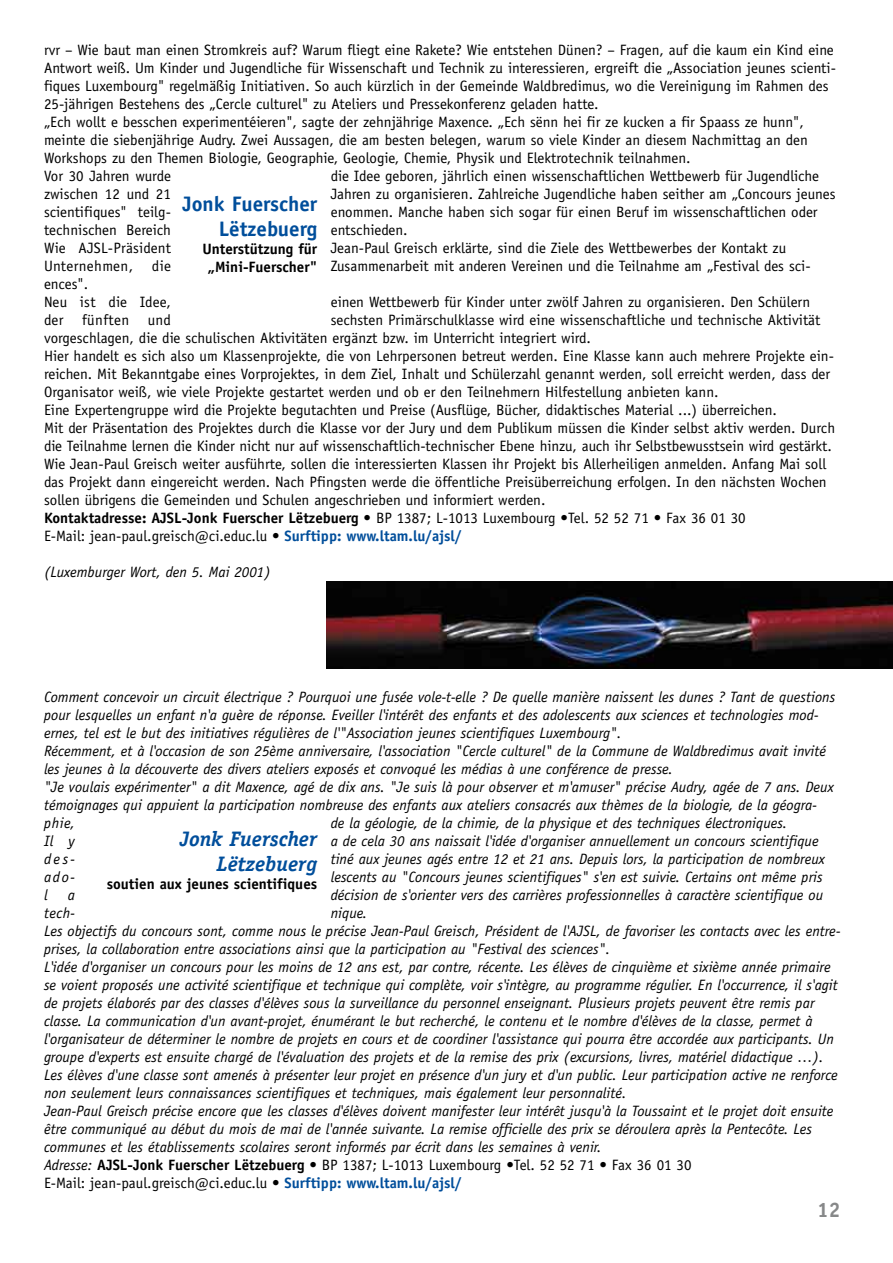
<style>
.page{position:relative;width:893px;height:1263px;background:#fff}
.page>*{position:absolute;margin:0;border:0;box-sizing:border-box;transform-origin:0 0}
.t1{font:700 21px/25.2px "Officina Sans";color:#004e9b;text-align:right}
.t2{font:italic 700 21px/25.2px "Officina Serif";color:#004e9b;text-align:right}
.t3{font:700 21px "Officina Serif";color:#878889}
.t4{font:italic 15px/18px "Officina Sans";color:#000}
.t5{font:15px/18px "Officina Sans";color:#000}
.t6{font:700 15px/18px "Officina Sans";color:#000;text-align:center}
.t7{font:15px "Officina Sans";letter-spacing:.025em;color:#000}
.s1{font-weight:700}
.s2{font-weight:700;color:#004e9b}
.s3{font-weight:700;font-style:normal}
.s4{font-style:normal}
.s5{font-weight:700;font-style:normal;color:#004e9b}
</style>
<div class="page">
<img style="left:326px;top:582px;width:567px;height:87px">
<p class="t5" style="left:44px;top:41px;width:793px">rvr – Wie baut man einen Stromkreis auf? Warum fliegt eine Rakete? Wie entstehen Dünen? – Fragen, auf die kaum ein Kind eine Antwort weiß. Um Kinder und Jugendliche für Wissenschaft und Technik zu interessieren, ergreift die „Association jeunes scienti&shy;fiques Luxembourg" regelmäßig Initiativen. So auch kürzlich in der Gemeinde Waldbredimus, wo die Vereinigung im Rahmen des 25-jährigen Bestehens des „Cercle culturel" zu Ateliers und Pressekonferenz geladen hatte.<br>„Ech wollt e besschen experimentéieren", sagte der zehnjährige Maxence. „Ech sënn hei fir ze kucken a fir Spaass ze hunn", meinte die siebenjährige Audry. Zwei Aussagen, die am besten belegen, warum so viele Kinder an diesem Nachmittag an den Workshops zu den Themen Biologie, Geographie, Geologie, Chemie, Physik und Elektrotechnik teilnahmen.<br>Vor 30 Jahren wurde</p>
<p class="t5" style="left:331px;top:167px;width:490px">die Idee geboren, jährlich einen wissenschaftlichen Wettbewerb für Jugendliche</p>
<p class="t5" style="left:44px;top:185px;width:128px">zwischen 12 und 21</p>
<p class="t5" style="left:331px;top:185px;width:506px">Jahren zu organisieren. Zahlreiche Jugendliche haben seither am „Concours jeunes</p>
<p class="t5" style="left:44px;top:203px;width:128px">scientifiques" teilg-</p>
<p class="t5" style="left:331px;top:203px;width:488px">enommen. Manche haben sich sogar für einen Beruf im wissenschaftlichen oder</p>
<p class="t5" style="left:44px;top:221px;width:128px">technischen Bereich</p>
<p class="t5" style="left:331px;top:221px;width:78px">entschieden.</p>
<p class="t5" style="left:44px;top:239px;width:128px">Wie AJSL-Präsident</p>
<p class="t5" style="left:331px;top:239px;width:457px">Jean-Paul Greisch erklärte, sind die Ziele des Wettbewerbes der Kontakt zu</p>
<p class="t7" style="left:44px;top:257px;width:128px">Unternehmen, die</p>
<p class="t5" style="left:331px;top:257px;width:481px">Zusammenarbeit mit anderen Vereinen und die Teilnahme am „Festival des sci-</p>
<p class="t5" style="left:44px;top:275px;width:128px">ences".<br>Neu ist die Idee,</p>
<h1 class="t1" style="left:182px;top:191px;width:136px">Jonk Fuerscher<br>Lëtzebuerg</h1>
<p class="t6" style="left:202px;top:240px;width:116px">Unterstützung für „Mini-Fuerscher"</p>
<p class="t5" style="left:331px;top:293px;width:481px">einen Wettbewerb für Kinder unter zwölf Jahren zu organisieren. Den Schülern</p>
<p class="t5" style="left:44px;top:311px;width:793px;text-indent:287px">sechsten Primärschulklasse wird eine wissenschaftliche und technische Aktivität vorgeschlagen, die die schulischen Aktivitäten ergänzt bzw. im Unterricht integriert wird.<br>Hier handelt es sich also um Klassenprojekte, die von Lehrpersonen betreut werden. Eine Klasse kann auch mehrere Projekte ein&shy;reichen. Mit Bekanntgabe eines Vorprojektes, in dem Ziel, Inhalt und Schülerzahl genannt werden, soll erreicht werden, dass der Organisator weiß, wie viele Projekte gestartet werden und ob er den Teilnehmern Hilfestellung anbieten kann.<br>Eine Expertengruppe wird die Projekte begutachten und Preise (Ausflüge, Bücher, didaktisches Material ...) überreichen.<br>Mit der Präsentation des Projektes durch die Klasse vor der Jury und dem Publikum müssen die Kinder selbst aktiv werden. Durch die Teilnahme lernen die Kinder nicht nur auf wissenschaftlich-technischer Ebene hinzu, auch ihr Selbstbewusstsein wird gestärkt.<br>Wie Jean-Paul Greisch weiter ausführte, sollen die interessierten Klassen ihr Projekt bis Allerheiligen anmelden. Anfang Mai soll das Projekt dann eingereicht werden. Nach Pfingsten werde die öffentliche Preisüberreichung erfolgen. In den nächsten Wochen sollen übrigens die Gemeinden und Schulen angeschrieben und informiert werden.<br><span class="s1">Kontaktadresse: AJSL-Jonk Fuerscher Lëtzebuerg</span> • BP 1387; L-1013 Luxembourg •Tel. 52 52 71 • Fax 36 01 30<br>E-Mail: jean-paul.greisch@ci.educ.lu • <span class="s2">Surftipp: www.ltam.lu/ajsl/</span></p>
<p class="t4" style="left:44px;top:563px;width:228px">(Luxemburger Wort, den 5. Mai 2001)</p>
<p class="t7" style="left:44px;top:311px;width:128px">der fünften und</p>
<p class="t4" style="left:44px;top:688px;width:793px">Comment concevoir un circuit électrique ? Pourquoi une fusée vole-t-elle ? De quelle manière naissent les dunes ? Tant de questions pour lesquelles un enfant n'a guère de réponse. Eveiller l'intérêt des enfants et des adolescents aux sciences et technologies mod&shy;ernes, tel est le but des initiatives régulières de l'"Association jeunes scientifiques Luxembourg".<br>Récemment, et à l'occasion de son 25ème anniversaire, l'association "Cercle culturel" de la Commune de Waldbredimus avait invité les jeunes à la découverte des divers ateliers exposés et convoqué les médias à une conférence de presse.<br>"Je voulais expérimenter" a dit Maxence, agé de dix ans. "Je suis là pour observer et m'amuser" précise Audry, agée de 7 ans. Deux témoignages qui appuient la participation nombreuse des enfants aux ateliers consacrés aux thèmes de la biologie, de la géogra&shy;phie,</p>
<p class="t4" style="left:331px;top:814px;width:458px">de la géologie, de la chimie, de la physique et des techniques électroniques.</p>
<h1 class="t2" style="left:180px;top:826px;width:139px">Jonk Fuerscher<br>Lëtzebuerg</h1>
<p class="t6" style="left:107px;top:875px;width:212px">soutien aux jeunes scientifiques</p>
<p class="t4" style="left:44px;top:832px;width:33px">Il y</p>
<p class="t4" style="left:331px;top:832px;width:489px">a de cela 30 ans naissait l'idée d'organiser annuellement un concours scientifique</p>
<p class="t4" style="left:44px;top:850px;width:33px">des-</p>
<p class="t4" style="left:331px;top:850px;width:496px">tiné aux jeunes agés entre 12 et 21 ans. Depuis lors, la participation de nombreux</p>
<p class="t4" style="left:44px;top:868px;width:33px">ado-</p>
<p class="t4" style="left:331px;top:868px;width:493px">lescents au "Concours jeunes scientifiques" s'en est suivie. Certains ont même pris</p>
<p class="t4" style="left:44px;top:886px;width:5px">l</p>
<p class="t4" style="left:68px;top:886px;width:9px">a</p>
<p class="t4" style="left:331px;top:886px;width:494px">décision de s'orienter vers des carrières professionnelles à caractère scientifique ou</p>
<p class="t4" style="left:44px;top:904px;width:33px">tech-</p>
<p class="t4" style="left:44px;top:904px;width:798px;text-indent:287px">nique.<br>Les objectifs du concours sont, comme nous le précise Jean-Paul Greisch, Président de l'AJSL, de favoriser les contacts avec les entre&shy;prises, la collaboration entre associations ainsi que la participation au "Festival des sciences".<br>L'idée d'organiser un concours pour les moins de 12 ans est, par contre, récente. Les élèves de cinquième et sixième année primaire se voient proposés une activité scientifique et technique qui complète, voir s'intègre, au programme régulier. En l'occurrence, il s'agit de projets élaborés par des classes d'élèves sous la surveillance du personnel enseignant. Plusieurs projets peuvent être remis par classe. La communication d'un avant-projet, énumérant le but recherché, le contenu et le nombre d'élèves de la classe, permet à l'organisateur de déterminer le nombre de projets en cours et de coordiner l'assistance qui pourra être accordée aux participants. Un groupe d'experts est ensuite chargé de l'évaluation des projets et de la remise des prix (excursions, livres, matériel didactique …).<br>Les élèves d'une classe sont amenés à présenter leur projet en présence d'un jury et d'un public. Leur participation active ne renforce non seulement leurs connaissances scientifiques et techniques, mais également leur personnalité.<br>Jean-Paul Greisch précise encore que les classes d'élèves doivent manifester leur intérêt jusqu'à la Toussaint et le projet doit ensuite être communiqué au début du mois de mai de l'année suivante. La remise officielle des prix se déroulera après la Pentecôte. Les communes et les établissements scolaires seront informés par écrit dans les semaines à venir.<br>Adresse: <span class="s3">AJSL-Jonk Fuerscher Lëtzebuerg</span> <span class="s4">• BP 1387; L-1013 Luxembourg •Tel. 52 52 71 • Fax 36 01 30<br>E-Mail: jean-paul.greisch@ci.educ.lu •</span> <span class="s5">Surftipp: www.ltam.lu/ajsl/</span></p>
<h1 class="t3" style="left:817px;top:1197px;width:11px">12</h1>
</div>
